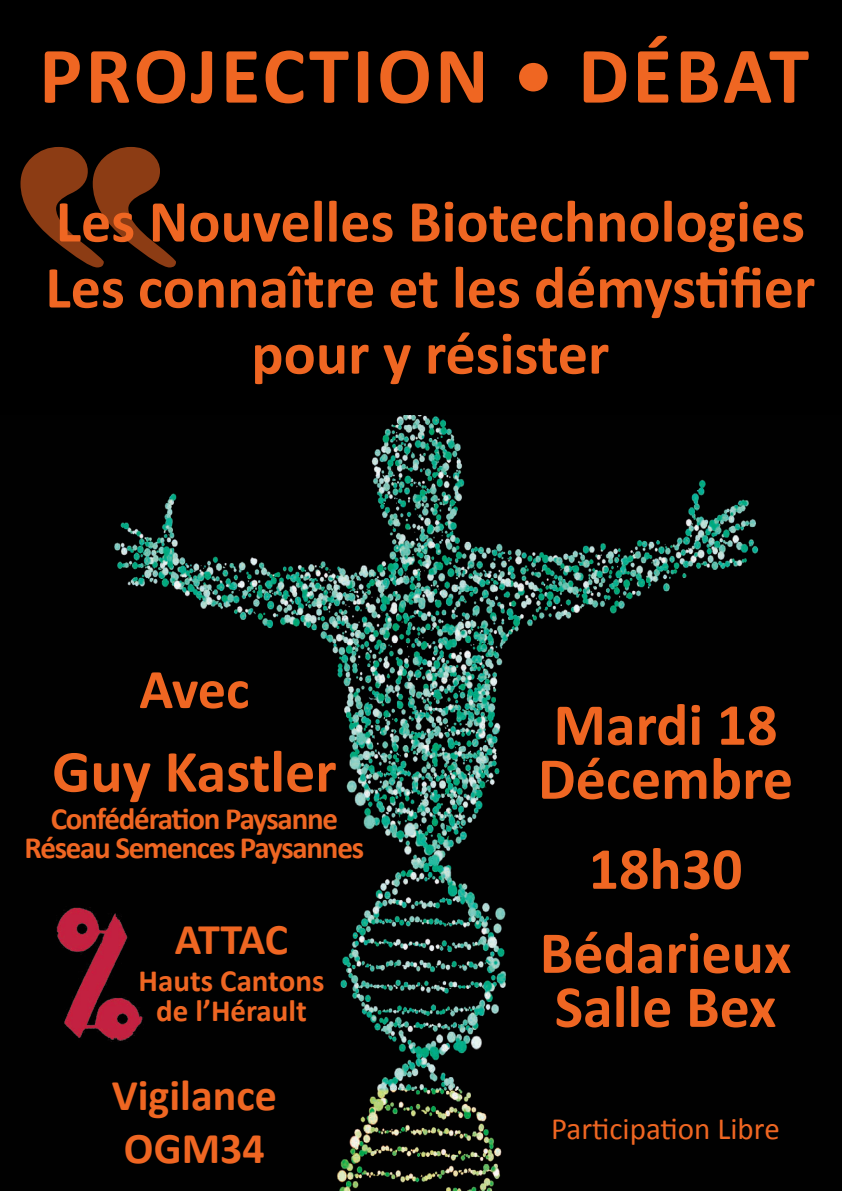
<style>
.page{position:relative;width:842px;height:1191px;background:#fff}
.page>*{position:absolute;margin:0;border:0;box-sizing:border-box;transform-origin:0 0}
.t1{font:700 81px "Calibri";letter-spacing:.04em;color:#ef6622}
.t2{font:700 60px/66px "Calibri";color:#ef6622;text-align:center}
.t3{font:700 56px "Calibri";color:#ef6622}
.t4{font:700 44px/52.8px "Calibri";color:#ef6622}
.t5{font:700 31px/29.2px "Calibri";letter-spacing:-.04em;color:#ef6622;text-align:center}
.t6{font:700 31px/29.2px "Calibri";color:#ef6622;text-align:center}
.t7{font:31px "Calibri";color:#ef6622}
</style>
<div class="page">
<img style="left:0;top:414px;width:842px;height:777px">
<div style="left:0;top:0;width:842px;height:414px;background:#000"></div>
<img style="left:50px;top:906px;width:97px;height:135px">
<h1 class="t1" style="left:39px;top:25px;width:771px">PROJECTION • DÉBAT</h1>
<p class="t2" style="left:45px;top:186px;width:771px">Les Nouvelles Biotechnologies<br>Les connaître et les démystifier pour y résister</p>
<p class="t3" style="left:139px;top:654px;width:112px">Avec</p>
<p class="t2" style="left:52px;top:736px;width:286px">Guy Kastler</p>
<p class="t5" style="left:25px;top:802px;width:341px">Confédération Paysanne<br>Réseau Semences Paysannes</p>
<p class="t4" style="left:175px;top:911px;width:115px">ATTAC</p>
<p class="t6" style="left:139px;top:965px;width:187px">Hauts Cantons de l’Hérault</p>
<p class="t4" style="left:112px;top:1066px;width:167px">Vigilance<br>OGM34</p>
<p class="t2" style="left:538px;top:695px;width:257px;line-height:54px;text-align:left">Mardi 18<br>Décembre</p>
<p class="t2" style="left:540px;top:824px;width:253px;line-height:84px">18h30<br>Bédarieux</p>
<p class="t2" style="left:555px;top:971px;width:223px">Salle Bex</p>
<p class="t7" style="left:551px;top:1109px;width:230px">Participation Libre</p>
</div>
